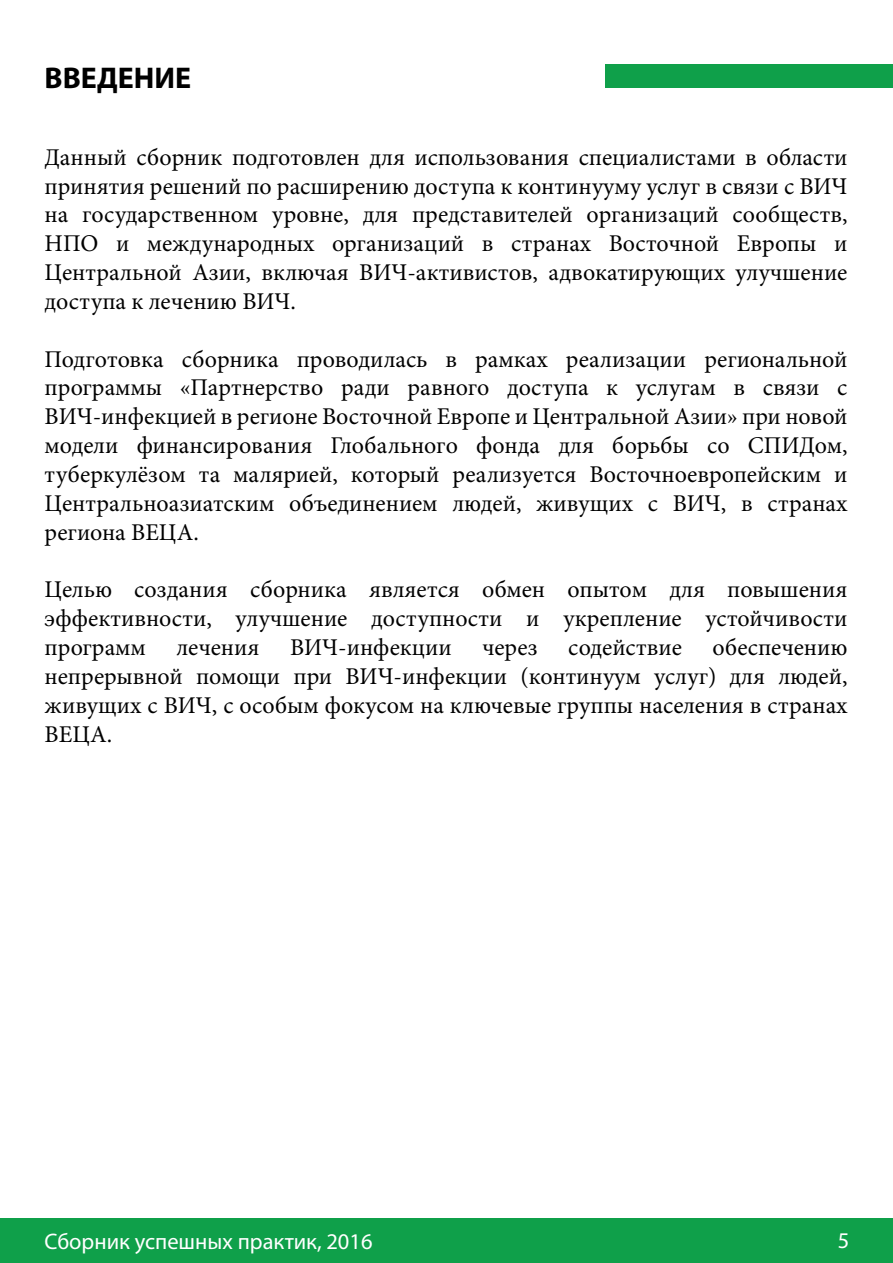
<style>
.page{position:relative;width:893px;height:1263px;background:#fff}
.page>*{position:absolute;margin:0;border:0;box-sizing:border-box;transform-origin:0 0}
.t1{font:700 30px "Myriad Pro";color:#000}
.t2{font:24px/28.8px "Minion Pro";color:#000;text-align:justify}
.t3{font:22.5px "Myriad Pro";color:#fff}
</style>
<div class="page">
<div style="left:0;top:1219px;width:893px;height:44px;background:#0fa04a"></div>
<div style="left:605px;top:64px;width:288px;height:24px;background:#0fa04a"></div>
<p class="t1" style="left:45px;top:59px;width:148px">ВВЕДЕНИЕ</p>
<p class="t2" style="left:45px;top:143px;width:804px">Данный сборник подготовлен для использования специалистами в области принятия решений по расширению доступа к континууму услуг в связи с ВИЧ на государственном уровне, для представителей организаций сообществ, НПО и международных организаций в странах Восточной Европы и Центральной Азии, включая ВИЧ-активистов, адвокатирующих улучшение доступа к лечению ВИЧ.</p>
<p class="t2" style="left:45px;top:345px;width:804px">Подготовка сборника проводилась в рамках реализации региональной программы «Партнерство ради равного доступа к услугам в связи с ВИЧ-инфекцией в регионе Восточной Европе и Центральной Азии» при новой модели финансирования Глобального фонда для борьбы со СПИДом, туберкулёзом та малярией, который реализуется Восточноевропейским и Центральноазиатским объединением людей, живущих с ВИЧ, в странах региона ВЕЦА.</p>
<p class="t2" style="left:45px;top:575px;width:804px">Целью создания сборника является обмен опытом для повышения эффективности, улучшение доступности и укрепление устойчивости программ</p>
<p class="t2" style="left:45px;top:633px;width:804px;text-indent:668px">обеспечению непрерывной помощи при ВИЧ-инфекции (континуум услуг) для людей, живущих с ВИЧ, с особым фокусом на ключевые группы населения в странах ВЕЦА.</p>
<p class="t2" style="left:176px;top:633px;width:85px">лечения</p>
<p class="t2" style="left:290px;top:633px;width:163px">ВИЧ-инфекции</p>
<p class="t2" style="left:482px;top:633px;width:57px">через</p>
<p class="t2" style="left:568px;top:633px;width:115px">содействие</p>
<p class="t3" style="left:45px;top:1227px;width:329px">Сборник успешных практик, 2016</p>
<p class="t3" style="left:838px;top:1226px;width:13px">5</p>
</div>
